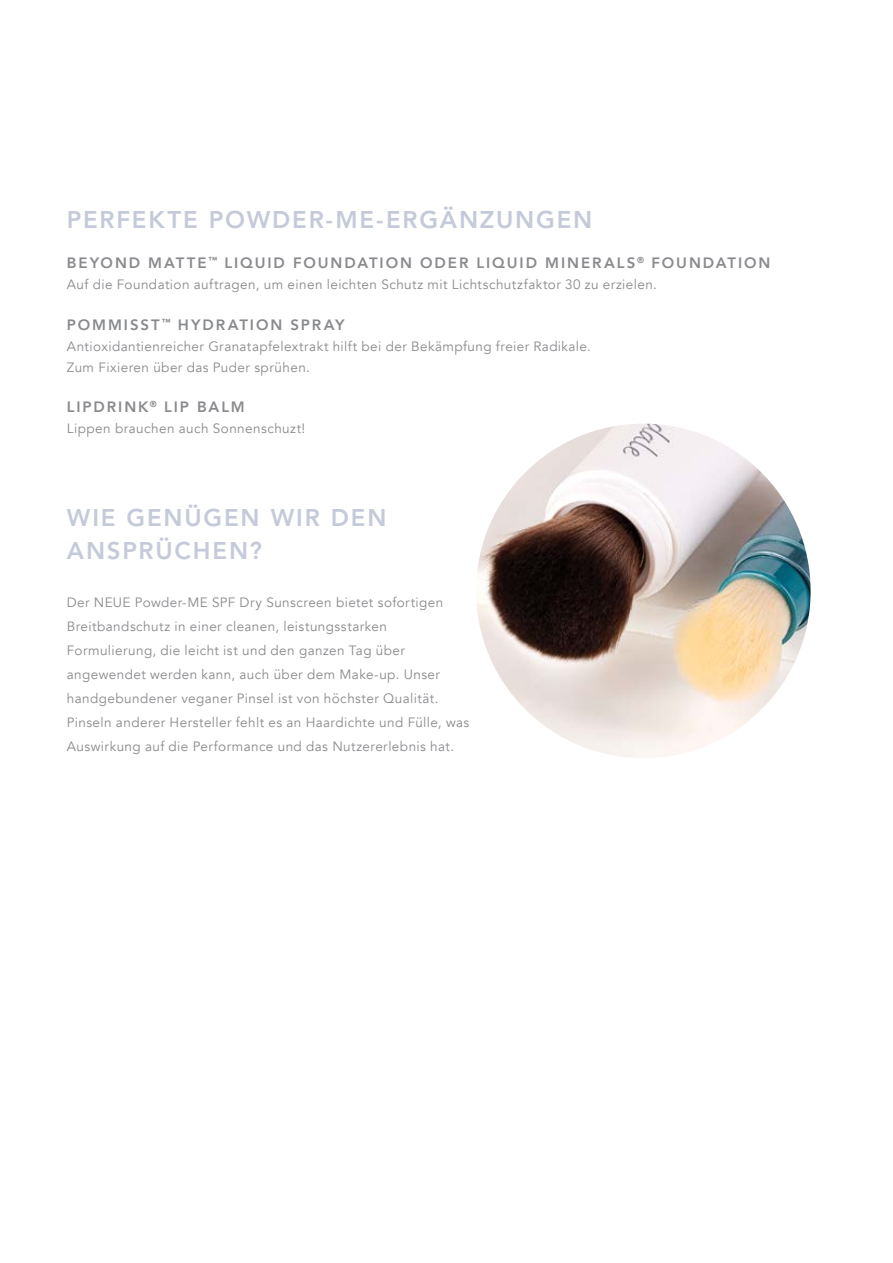
<style>
.page{position:relative;width:893px;height:1263px;background:#fff}
.page>*{position:absolute;margin:0;border:0;box-sizing:border-box;transform-origin:0 0}
.t1{font:800 24px/33px "Avenir LT Std";letter-spacing:.075em;color:#c5cada}
.t2{font:800 15px "Avenir";letter-spacing:.13em;color:#898a8d}
.t3{font:13.5px/24px "Avenir";letter-spacing:.03em;color:#898a8d}
</style>
<div class="page">
<img style="left:476px;top:424px;width:335px;height:334px;border-radius:167px">
<h1 class="t1" style="left:67px;top:203px;width:527px">PERFEKTE POWDER-ME-ERGÄNZUNGEN</h1>
<p class="t2" style="left:67px;top:252px;width:705px">BEYOND MATTE<sup>™</sup> LIQUID FOUNDATION ODER LIQUID MINERALS<sup>®</sup> FOUNDATION</p>
<p class="t3" style="left:67px;top:273px;width:591px">Auf die Foundation auftragen, um einen leichten Schutz mit Lichtschutzfaktor 30 zu erzielen.</p>
<p class="t2" style="left:67px;top:313px;width:279px">POMMISST <sup>™</sup> HYDRATION SPRAY</p>
<p class="t3" style="left:67px;top:336px;width:526px;line-height:21px">Antioxidantienreicher Granatapfelextrakt hilft bei der Bekämpfung freier Radikale.<br>Zum Fixieren über das Puder sprühen.</p>
<p class="t2" style="left:67px;top:396px;width:180px">LIPDRINK<sup>®</sup> LIP BALM</p>
<p class="t3" style="left:67px;top:417px;width:240px">Lippen brauchen auch Sonnenschuzt!</p>
<h1 class="t1" style="left:67px;top:502px;width:321px">WIE GENÜGEN WIR DEN<br>ANSPRÜCHEN?</h1>
<p class="t3" style="left:67px;top:591px;width:404px">Der NEUE Powder-ME SPF Dry Sunscreen bietet sofortigen Breitbandschutz in einer cleanen, leistungsstarken Formulierung, die leicht ist und den ganzen Tag über angewendet werden kann, auch über dem Make-up. Unser handgebundener veganer Pinsel ist von höchster Qualität.<br>Pinseln anderer Hersteller fehlt es an Haardichte und Fülle, was Auswirkung auf die Performance und das Nutzererlebnis hat.</p>
</div>
